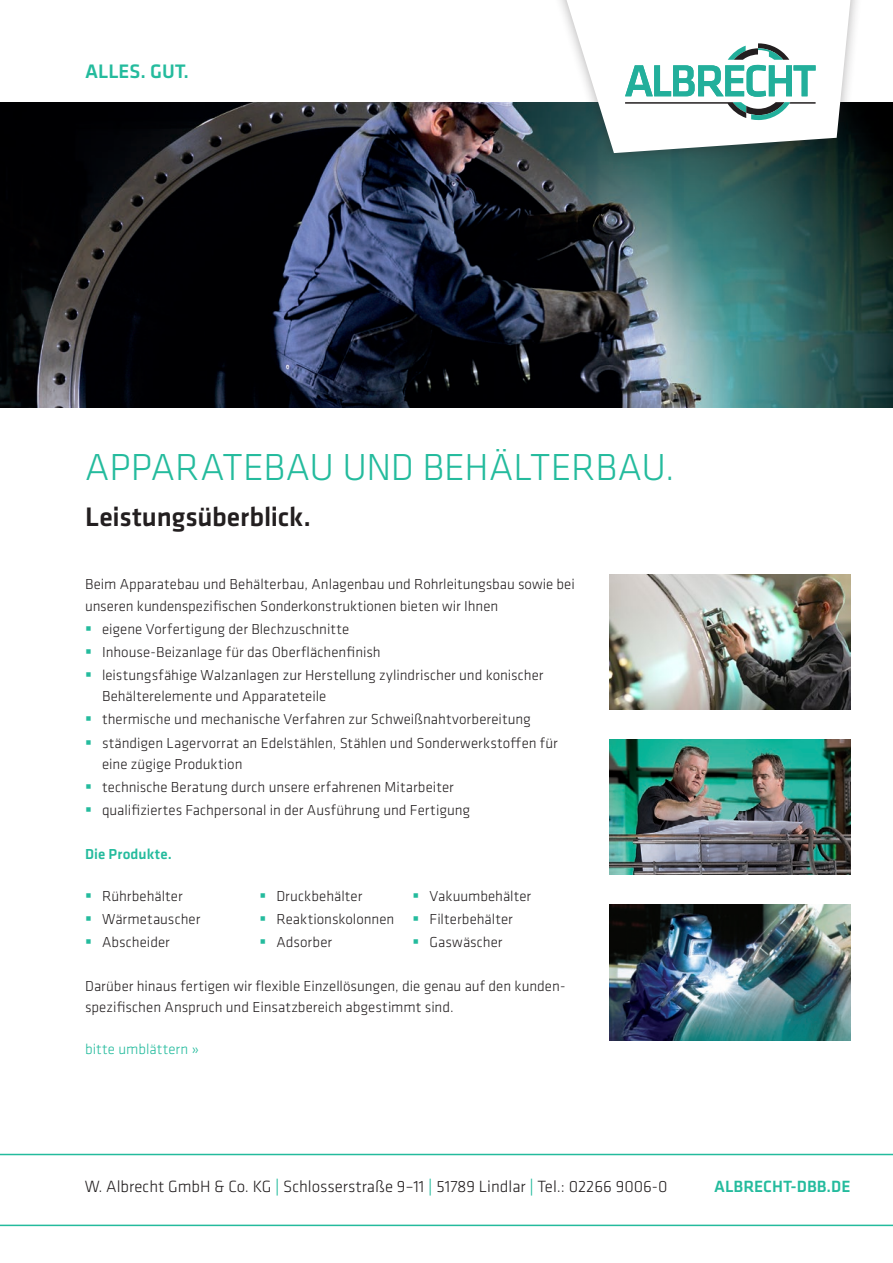
<style>
.page{position:relative;width:893px;height:1263px;background:#fff}
.page>*{position:absolute;margin:0;border:0;box-sizing:border-box;transform-origin:0 0}
.t1{font:300 39px "Klavika Basic";color:#24bb9d}
.t2{font:500 27.75px "Klavika Basic";letter-spacing:-.005em;color:#231f20}
.t3{font:500 20.25px "Klavika Basic";color:#24bb9d}
.t4{font:300 16.8px "Klavika Basic";color:#231f20}
.t5{font:500 16.8px "Klavika Basic";color:#24bb9d}
.t6{font:300 15px/21px "Klavika Basic";color:#231f20}
.t7{font:300 15px "Klavika Basic";letter-spacing:.005em;color:#24bb9d}
.t8{font:500 15px "Klavika Basic";letter-spacing:.01em;color:#24bb9d}
.s1{color:#24bb9d}
.s2{font-weight:400;color:#24bb9d}
</style>
<div class="page">
<img style="left:609px;top:739px;width:241px;height:136px">
<img style="left:609px;top:905px;width:241px;height:135px">
<img style="left:0;top:102px;width:893px;height:305px">
<img style="left:609px;top:574px;width:241px;height:135px">
<div style="left:552px;top:0;width:311px;height:165px;background:#231f20;opacity:.35"></div>
<hr style="left:0;top:1154px;width:893px;height:1px;background:#24bb9d">
<hr style="left:0;top:1224px;width:893px;height:2px;background:#24bb9d">
<svg style="left:566px;top:0;width:284px;height:153px"></svg>
<h3 class="t3" style="left:85px;top:58px;width:106px">ALLES. GUT.</h3>
<h1 class="t1" style="left:85px;top:443px;width:591px">APPARATEBAU UND BEHÄLTERBAU.</h1>
<h2 class="t2" style="left:85px;top:498px;width:228px">Leistungsüberblick.</h2>
<p class="t6" style="left:85px;top:573px;width:491px;line-height:21.6px">Beim Apparatebau und Behälterbau, Anlagenbau und Rohrleitungsbau sowie bei unseren kundenspezifischen Sonderkonstruktionen bieten wir Ihnen</p>
<p class="t6" style="left:85px;top:618px;width:266px"><span class="s1">▪</span> eigene Vorfertigung der Blechzuschnitte</p>
<p class="t6" style="left:85px;top:641px;width:297px"><span class="s1">▪</span> Inhouse-Beizanlage für das Oberflächenfinish</p>
<p class="t6" style="left:102px;top:665px;width:443px;text-indent:-17px"><span class="s1">▪</span> leistungsfähige Walzanlagen zur Herstellung zylindrischer und konischer<br>Behälterelemente und Apparateteile</p>
<p class="t6" style="left:85px;top:709px;width:447px"><span class="s1">▪</span> thermische und mechanische Verfahren zur Schweißnahtvorbereitung</p>
<p class="t6" style="left:102px;top:732px;width:457px;text-indent:-17px"><span class="s1">▪</span> ständigen Lagervorrat an Edelstählen, Stählen und Sonderwerkstoffen für eine zügige Produktion</p>
<p class="t6" style="left:85px;top:776px;width:370px"><span class="s1">▪</span> technische Beratung durch unsere erfahrenen Mitarbeiter</p>
<p class="t6" style="left:85px;top:799px;width:387px"><span class="s1">▪</span> qualifiziertes Fachpersonal in der Ausführung und Fertigung</p>
<p class="t8" style="left:85px;top:844px;width:88px">Die Produkte.</p>
<p class="t6" style="left:85px;top:885px;width:99px"><span class="s1">▪</span> Rührbehälter</p>
<p class="t6" style="left:259px;top:885px;width:105px"><span class="s1">▪</span> Druckbehälter</p>
<p class="t6" style="left:412px;top:885px;width:120px"><span class="s1">▪</span> Vakuumbehälter</p>
<p class="t6" style="left:85px;top:908px;width:117px"><span class="s1">▪</span> Wärmetauscher</p>
<p class="t6" style="left:259px;top:908px;width:255px"><span class="s1">▪</span> Reaktionskolonnen <span class="s1">▪</span> Filterbehälter</p>
<p class="t6" style="left:85px;top:931px;width:86px"><span class="s1">▪</span> Abscheider</p>
<p class="t6" style="left:259px;top:931px;width:74px"><span class="s1">▪</span> Adsorber</p>
<p class="t6" style="left:412px;top:931px;width:92px"><span class="s1">▪</span> Gaswäscher</p>
<p class="t6" style="left:85px;top:976px;width:480px">Darüber hinaus fertigen wir flexible Einzellösungen, die genau auf den kunden&shy;spezifischen Anspruch und Einsatzbereich abgestimmt sind.</p>
<p class="t7" style="left:85px;top:1040px;width:115px">bitte umblättern »</p>
<p class="t4" style="left:85px;top:1176px;width:584px">W. Albrecht GmbH &amp; Co. KG <span class="s2">|</span> Schlosserstraße 9–11 <span class="s2">|</span> 51789 Lindlar <span class="s2">|</span> Tel.: 02266 9006-0</p>
<p class="t5" style="left:714px;top:1174px;width:138px">ALBRECHT-DBB.DE</p>
</div>
